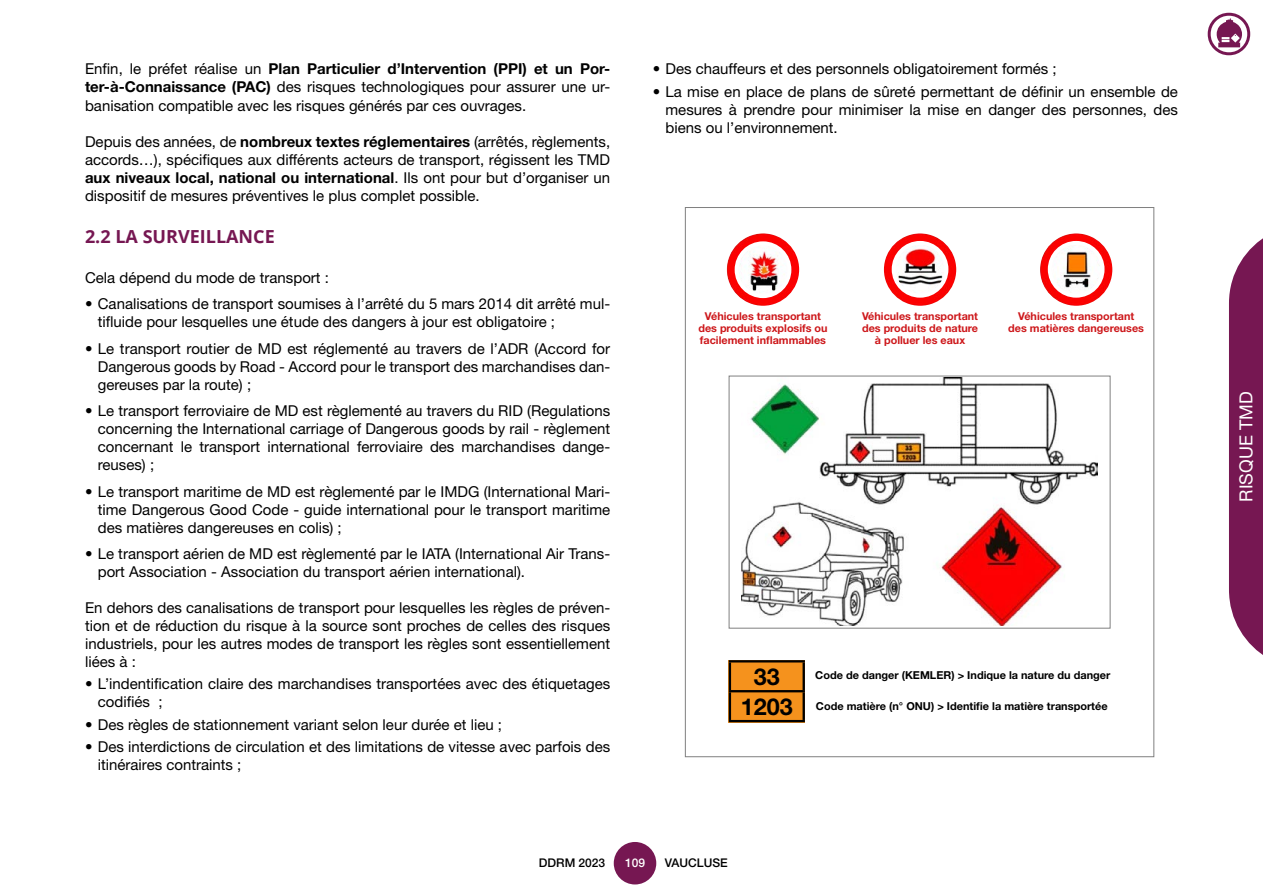
<style>
.page{position:relative;width:1263px;height:893px;background:#fff}
.page>*{position:absolute;margin:0;border:0;box-sizing:border-box;transform-origin:0 0}
.t1{font:700 23.4px/29.8px "Helvetica Neue LT Std";color:#000;text-align:center}
.t2{font:700 18px "Open Sans";color:#761752}
.t3{font:18px "Helvetica Neue LT Std";color:#fff}
.t4{font:15px/18px "Helvetica Neue LT Std";color:#000;text-align:justify}
.t5{font:500 12px "Helvetica Neue LT Std";color:#000}
.t6{font:500 12px "Helvetica Neue LT Std";color:#fff}
.t7{font:700 10.95px "Helvetica Neue LT Std";color:#000}
.t8{font:700 10.8px/12.1px "Helvetica Neue LT Std";color:#cd171a;text-align:center}
.s1{font-weight:700}
</style>
<div class="page">
<div style="left:614px;top:842px;width:42px;height:42px;background:#761752;border-radius:50%"></div>
<svg style="left:1229px;top:238px;width:34px;height:417px"></svg>
<svg style="left:1208px;top:13px;width:42px;height:42px"></svg>
<img style="left:741px;top:378px;width:357px;height:247px">
<div style="left:729px;top:376px;width:381px;height:252px;border:1px solid #808080"></div>
<img style="left:728px;top:235px;width:70px;height:70px">
<div style="left:722px;top:229px;width:82px;height:82px;border:5px solid #fff;border-radius:50%"></div>
<div style="left:735px;top:241px;width:56px;height:57px;border:4px solid #fff;border-radius:50%"></div>
<img style="left:881px;top:231px;width:78px;height:77px;border-radius:39px">
<div style="left:879px;top:229px;width:82px;height:82px;border:5px solid #fff;border-radius:50%"></div>
<div style="left:892px;top:241px;width:56px;height:57px;border:4px solid #fff;border-radius:50%"></div>
<img style="left:1037px;top:231px;width:78px;height:77px;border-radius:39px">
<div style="left:1035px;top:229px;width:82px;height:82px;border:5px solid #fff;border-radius:50%"></div>
<div style="left:1048px;top:241px;width:56px;height:57px;border:4px solid #fff;border-radius:50%"></div>
<div style="left:729px;top:660px;width:76px;height:62px;background:#f5921d"></div>
<hr style="left:729px;top:660px;width:76px;height:2px;background:#000">
<hr style="left:729px;top:662px;width:2px;height:28px;background:#000">
<hr style="left:802px;top:662px;width:3px;height:28px;background:#000">
<hr style="left:729px;top:690px;width:76px;height:2px;background:#000">
<hr style="left:729px;top:692px;width:2px;height:28px;background:#000">
<hr style="left:802px;top:692px;width:3px;height:28px;background:#000">
<hr style="left:729px;top:720px;width:76px;height:2px;background:#000">
<p class="t4" style="left:85px;top:60px;width:527px">Enfin, le préfet réalise un <span class="s1">Plan Particulier d’Intervention (PPI) et un Por&shy;ter-à-Connaissance (PAC)</span> des risques technologiques pour assurer une ur&shy;banisation compatible avec les risques générés par ces ouvrages.</p>
<p class="t4" style="left:85px;top:132px;width:527px">Depuis des années, de <span class="s1">nombreux textes réglementaires</span> (arrêtés, règlements, accords…), spécifiques aux différents acteurs de transport, régissent les TMD <span class="s1">aux niveaux local, national ou international</span>. Ils ont pour but d’organiser un dispositif de mesures préventives le plus complet possible.</p>
<p class="t2" style="left:85px;top:224px;width:191px">2.2 LA SURVEILLANCE</p>
<p class="t4" style="left:85px;top:268px;width:245px">Cela dépend du mode de transport :</p>
<p class="t4" style="left:98px;top:295px;width:514px;text-indent:-13px">• Canalisations de transport soumises à l’arrêté du 5 mars 2014 dit arrêté mul&shy;tifluide pour lesquelles une étude des dangers à jour est obligatoire ;</p>
<p class="t4" style="left:98px;top:339px;width:514px;text-indent:-13px">• Le transport routier de MD est réglementé au travers de l’ADR (Accord for Dangerous goods by Road - Accord pour le transport des marchandises dan&shy;gereuses par la route) ;</p>
<p class="t4" style="left:98px;top:402px;width:514px;text-indent:-13px">• Le transport ferroviaire de MD est règlementé au travers du RID (Regulations concerning the International carriage of Dangerous goods by rail - règlement concernant le transport international ferroviaire des marchandises dange&shy;reuses) ;</p>
<p class="t4" style="left:98px;top:482px;width:514px;text-indent:-13px">• Le transport maritime de MD est règlementé par le IMDG (International Mari&shy;time Dangerous Good Code - guide international pour le transport maritime des matières dangereuses en colis) ;</p>
<p class="t4" style="left:98px;top:545px;width:514px;text-indent:-13px">• Le transport aérien de MD est règlementé par le IATA (International Air Trans&shy;port Association - Association du transport aérien international).</p>
<p class="t4" style="left:85px;top:599px;width:527px">En dehors des canalisations de transport pour lesquelles les règles de préven&shy;tion et de réduction du risque à la source sont proches de celles des risques industriels, pour les autres modes de transport les règles sont essentiellement liées à :</p>
<p class="t4" style="left:98px;top:675px;width:514px;text-indent:-13px">• L’indentification claire des marchandises transportées avec des étiquetages codifiés ;</p>
<p class="t4" style="left:85px;top:715px;width:419px">• Des règles de stationnement variant selon leur durée et lieu ;</p>
<p class="t4" style="left:98px;top:737px;width:514px;text-indent:-13px">• Des interdictions de circulation et des limitations de vitesse avec parfois des itinéraires contraints ;</p>
<p class="t4" style="left:653px;top:60px;width:405px">• Des chauffeurs et des personnels obligatoirement formés ;</p>
<p class="t4" style="left:665px;top:82px;width:514px;text-indent:-13px">• La mise en place de plans de sûreté permettant de définir un ensemble de mesures à prendre pour minimiser la mise en danger des personnes, des biens ou l’environnement.</p>
<p class="t8" style="left:698px;top:309px;width:131px">Véhicules transportant des produits explosifs ou facilement inflammables</p>
<p class="t8" style="left:862px;top:309px;width:118px">Véhicules transportant des produits de nature à polluer les eaux</p>
<p class="t8" style="left:1008px;top:309px;width:137px">Véhicules transportant des matières dangereuses</p>
<h1 class="t1" style="left:741px;top:661px;width:53px">33<br>1203</h1>
<p class="t7" style="left:815px;top:668px;width:297px">Code de danger (KEMLER) &gt; Indique la nature du danger</p>
<p class="t7" style="left:816px;top:699px;width:293px">Code matière (n° ONU) &gt; Identifie la matière transportée</p>
<p class="t5" style="left:539px;top:855px;width:68px">DDRM 2023</p>
<p class="t6" style="left:625px;top:855px;width:22px">109</p>
<p class="t5" style="left:665px;top:856px;width:64px">VAUCLUSE</p>
<p class="t3" style="left:1235px;top:501px;width:112px;rotate:-90deg">RISQUE TMD</p>
</div>
